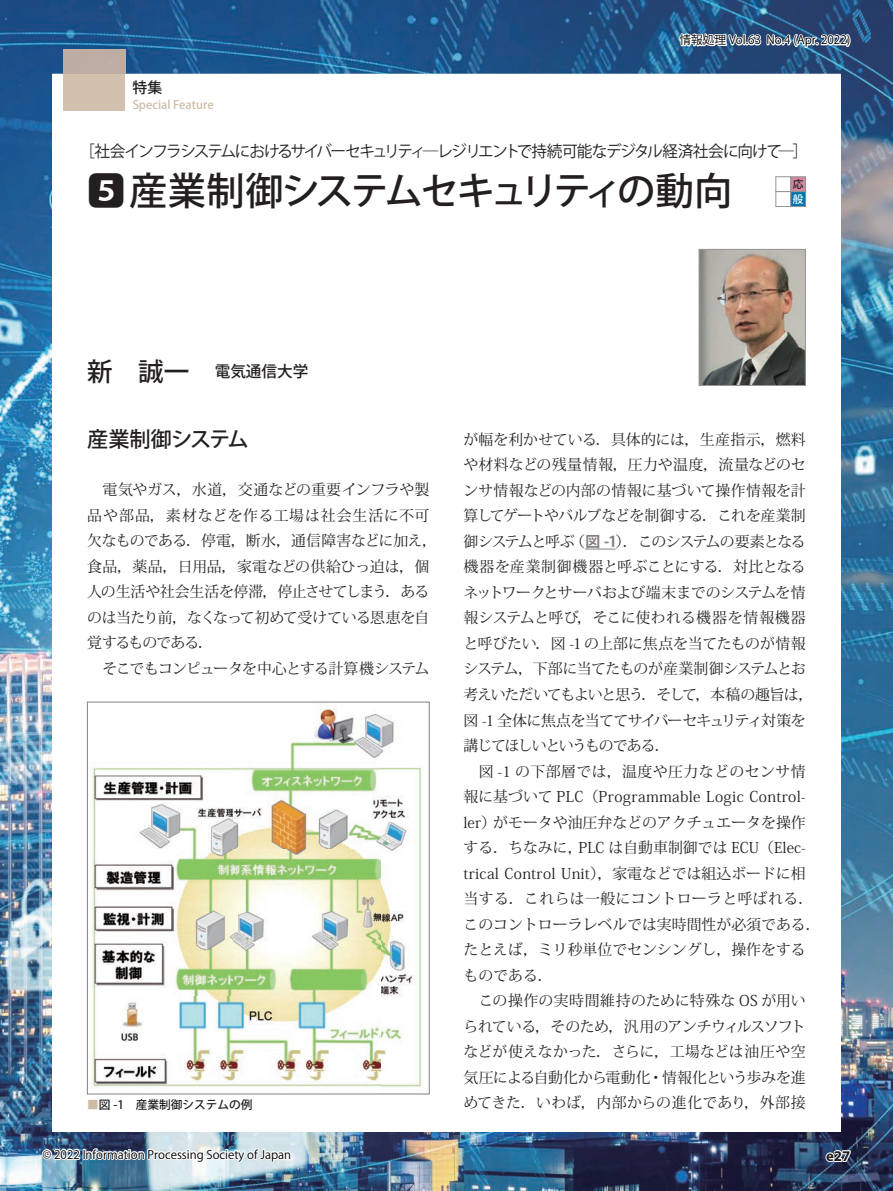
<style>
.page{position:relative;width:893px;height:1191px;background:#fff}
.page>*{position:absolute;margin:0;border:0;box-sizing:border-box;transform-origin:0 0}
.t1{font:500 38.25px "Koz Go Pr 6 N";letter-spacing:-.07em;color:#231f20}
.t2{font:500 21.3px "Koz Go Pr 6 N";letter-spacing:-.025em;color:#231f20}
.t3{font:15.9px "Koz Go Pr 6 N";letter-spacing:-.085em;color:#231f20}
.t4{font:500 15.6px "Koz Go Pr 6 N";color:#231f20}
.t5{font:14.85px/25.5px "Koz Min Pr 6 N";color:#231f20}
.t6{font:14.85px/25.5px "Koz Min Pr 6 N";letter-spacing:-.02em;color:#231f20}
.t7{font:700 14.85px "Myriad Pro";color:#231f20}
.t8{font:500 14.85px "Koz Go Pr 6 N";color:#231f20}
.t9{font:11.7px "Koz Go Pro";color:#000}
.t10{font:500 11.7px "Koz Go Pr 6 N";color:#231f20}
.t11{font:500 11.7px "Koz Go Pr 6 N";color:#cebca7}
.t12{font:500 10.65px "Koz Go Pro";color:#231f20}
.t13{font:500 10.65px "Koz Go Pro";color:#fff}
.s1{font-size:25.5px}
.s2{color:#cebca7}
.s3{font-family:"Koz Go Std";font-weight:700;color:#867f7c}
</style>
<div class="page">
<img style="left:0;top:0;width:893px;height:1191px">
<div style="left:52px;top:74px;width:788px;height:1057px;background:#fff"></div>
<div style="left:64px;top:49px;width:61px;height:25px;background:#bdada4"></div>
<div style="left:64px;top:74px;width:61px;height:37px;background:#d2c1ae"></div>
<svg style="left:41px;top:1120px;width:251px;height:53px"></svg>
<svg style="left:677px;top:0;width:175px;height:63px;background:#43678f"></svg>
<svg style="left:824px;top:1149px;width:28px;height:14px"></svg>
<hr style="left:585px;top:549px;width:30px;height:1px;background:#867f7c">
<img style="left:701px;top:251px;width:103px;height:133px">
<div style="left:699px;top:249px;width:107px;height:137px;border:1px solid #939598"></div>
<div style="left:776px;top:176px;width:15px;height:16px;border:1px solid #939598"></div>
<div style="left:776px;top:191px;width:15px;height:16px;border:1px solid #939598"></div>
<div style="left:791px;top:177px;width:15px;height:15px;background:#ce89a0"></div>
<div style="left:790px;top:176px;width:16px;height:16px;border:1px solid #939598"></div>
<div style="left:791px;top:192px;width:15px;height:14px;background:#0774ad"></div>
<div style="left:790px;top:191px;width:16px;height:16px;border:1px solid #939598"></div>
<img style="left:92px;top:706px;width:330px;height:382px">
<div style="left:87px;top:702px;width:342px;height:392px;border:1px solid #808285"></div>
<p class="t8" style="left:133px;top:79px;width:31px">特集</p>
<p class="t11" style="left:133px;top:98px;width:83px">Special Feature</p>
<p class="t9" style="left:679px;top:32px;width:172px">情報処理 Vol.63 No.4 (Apr. 2022)</p>
<p class="t3" style="left:79px;top:142px;width:730px">［社会インフラシステムにおけるサイバーセキュリティ─レジリエントで持続可能なデジタル経済社会に向けて─］</p>
<h1 class="t1" style="left:87px;top:169px;width:647px">5 産業制御システムセキュリティの動向</h1>
<p class="t12" style="left:793px;top:177px;width:12px">応</p>
<p class="t13" style="left:793px;top:192px;width:12px">般</p>
<p class="t4" style="left:87px;top:362px;width:223px"><span class="s1">新　誠一　</span>電気通信大学</p>
<h2 class="t2" style="left:87px;top:427px;width:163px">産業制御システム</h2>
<p class="t6" style="left:87px;top:477px;width:351px">　電気やガス，水道，交通などの重要インフラや製品や部品，素材などを作る工場は社会生活に不可欠なものである．停電，断水，通信障害などに加え，食品，薬品，日用品，家電などの供給ひっ迫は，個人の生活や社会生活を停滞，停止させてしまう．あるのは当たり前，なくなって初めて受けている恩恵を自覚するものである．<br>　そこでもコンピュータを中心とする計算機システム</p>
<p class="t10" style="left:87px;top:1097px;width:167px"><span class="s2">■</span> 図 -1　産業制御システムの例</p>
<p class="t9" style="left:43px;top:1146px;width:250px">© 2022 Information Processing Society of Japan</p>
<p class="t5" style="left:463px;top:427px;width:359px">が幅を利かせている．具体的には，生産指示，燃料や材料などの残量情報，圧力や温度，流量などのセンサ情報などの内部の情報に基づいて操作情報を計算してゲートやバルブなどを制御する．これを産業制御システムと呼ぶ（<span class="s3">図 -1</span>）．このシステムの要素となる機器を産業制御機器と呼ぶことにする．対比となるネットワークとサーバおよび端末までのシステムを情報システムと呼び，そこに使われる機器を情報機器と呼びたい．図 -1 の上部に焦点を当てたものが情報システム，下部に当てたものが産業制御システムとお考えいただいてもよいと思う．そして，本稿の趣旨は，図 -1 全体に焦点を当ててサイバーセキュリティ対策を講じてほしいというものである．<br>　図 -1 の下部層では，温度や圧力などのセンサ情報に基づいて PLC（Programmable Logic Control&shy;ler）がモータや油圧弁などのアクチュエータを操作する．ちなみに，PLC は自動車制御では ECU（Elec&shy;trical Control Unit），家電などでは組込ボードに相当する．これらは一般にコントローラと呼ばれる．このコントローラレベルでは実時間性が必須である．たとえば，ミリ秒単位でセンシングし，操作をするものである．<br>　この操作の実時間維持のために特殊な OS が用いられている，そのため，汎用のアンチウィルスソフトなどが使えなかった．さらに，工場などは油圧や空気圧による自動化から電動化・情報化という歩みを進めてきた．いわば，内部からの進化であり，外部接</p>
<p class="t7" style="left:826px;top:1146px;width:26px">e27</p>
</div>
